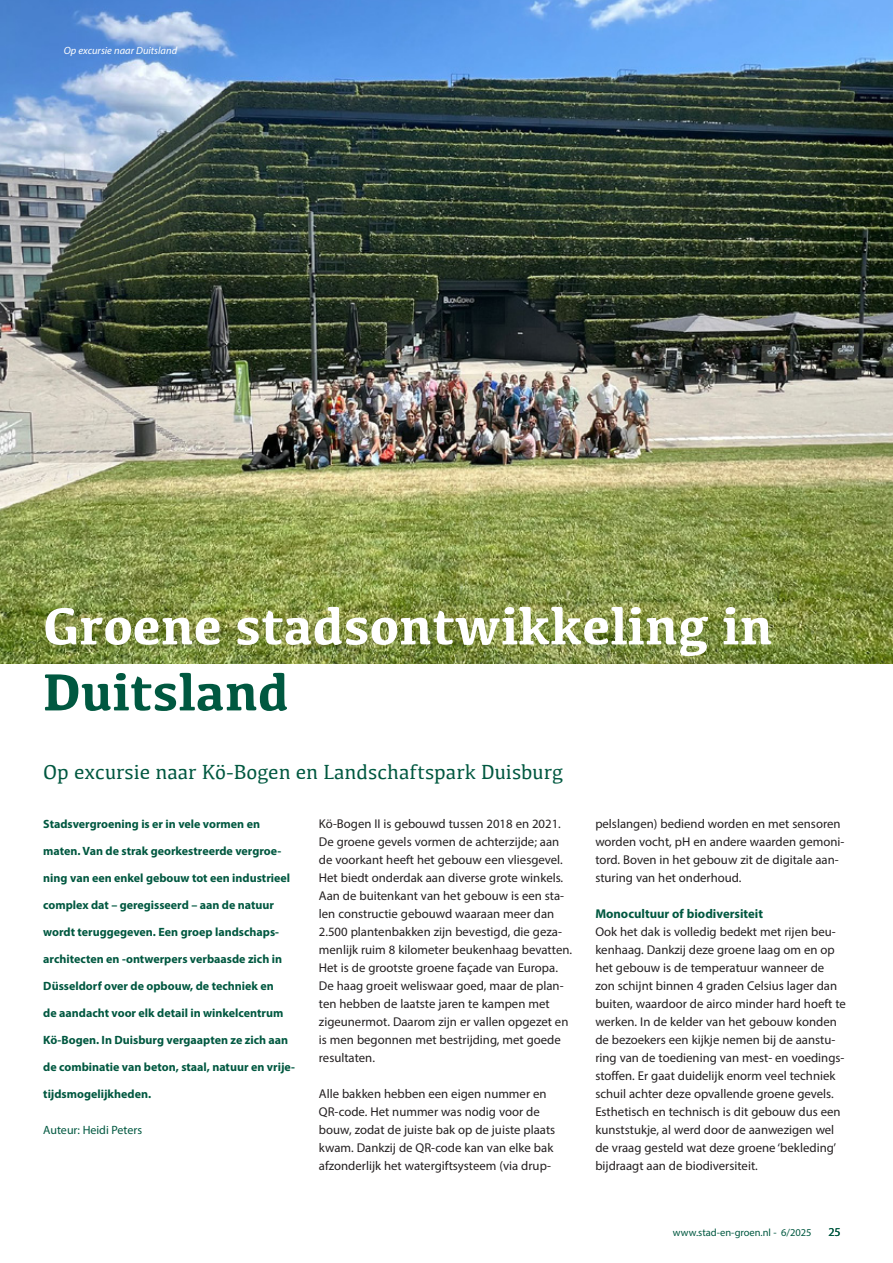
<style>
.page{position:relative;width:893px;height:1263px;background:#fff}
.page>*{position:absolute;margin:0;border:0;box-sizing:border-box;transform-origin:0 0}
.t1{font:700 54px "Kefa";color:#fff}
.t2{font:700 54px "Kefa";color:#005840}
.t3{font:21px "Kefa";color:#005840}
.t4{font:12.75px/18px "Myriad Pro";color:#231f20}
.t5{font:700 12.75px "Myriad Pro";color:#005840}
.t6{font:700 12px "Myriad Pro";color:#005840}
.t7{font:12px "Myriad Pro";color:#005840}
.t8{font:10.5px "Myriad Pro";color:#005840}
.t9{font:italic 10.5px "Myriad Pro";color:#fff}
</style>
<div class="page">
<img style="left:0;top:0;width:893px;height:663px">
<p class="t9" style="left:64px;top:44px;width:115px">Op excursie naar Duitsland</p>
<h1 class="t1" style="left:43px;top:590px;width:732px">Groene stadsontwikkeling in</h1>
<h1 class="t2" style="left:43px;top:656px;width:248px">Duitsland</h1>
<h2 class="t3" style="left:43px;top:758px;width:521px">Op excursie naar Kö-Bogen en Landschaftspark Duisburg</h2>
<p class="t6" style="left:43px;top:816px;width:218px">Stadsvergroening is er in vele vormen en</p>
<p class="t6" style="left:43px;top:843px;width:240px">maten. Van de strak georkestreerde vergroe-</p>
<p class="t6" style="left:43px;top:870px;width:248px">ning van een enkel gebouw tot een industrieel</p>
<p class="t6" style="left:43px;top:897px;width:232px">complex dat – geregisseerd – aan de natuur</p>
<p class="t6" style="left:43px;top:924px;width:237px">wordt teruggegeven. Een groep landschaps-</p>
<p class="t6" style="left:43px;top:951px;width:240px">architecten en -ontwerpers verbaasde zich in</p>
<p class="t6" style="left:43px;top:978px;width:232px">Düsseldorf over de opbouw, de techniek en</p>
<p class="t6" style="left:43px;top:1005px;width:242px">de aandacht voor elk detail in winkelcentrum</p>
<p class="t6" style="left:43px;top:1032px;width:247px">Kö-Bogen. In Duisburg vergaapten ze zich aan</p>
<p class="t6" style="left:43px;top:1059px;width:253px">de combinatie van beton, staal, natuur en vrije-</p>
<p class="t6" style="left:43px;top:1086px;width:109px">tijdsmogelijkheden.</p>
<p class="t7" style="left:43px;top:1123px;width:100px">Auteur: Heidi Peters</p>
<p class="t4" style="left:319px;top:815px;width:255px">Kö-Bogen II is gebouwd tussen 2018 en 2021.<br>De groene gevels vormen de achterzijde; aan de voorkant heeft het gebouw een vliesgevel.<br>Het biedt onderdak aan diverse grote winkels.<br>Aan de buitenkant van het gebouw is een sta&shy;len constructie gebouwd waaraan meer dan 2.500 plantenbakken zijn bevestigd, die geza&shy;menlijk ruim 8 kilometer beukenhaag bevatten.<br>Het is de grootste groene façade van Europa.<br>De haag groeit weliswaar goed, maar de plan&shy;ten hebben de laatste jaren te kampen met zigeunermot. Daarom zijn er vallen opgezet en is men begonnen met bestrijding, met goede resultaten.</p>
<p class="t4" style="left:319px;top:1085px;width:238px">Alle bakken hebben een eigen nummer en QR-code. Het nummer was nodig voor de bouw, zodat de juiste bak op de juiste plaats kwam. Dankzij de QR-code kan van elke bak afzonderlijk het watergiftsysteem (via drup-</p>
<p class="t4" style="left:595px;top:815px;width:251px">pelslangen) bediend worden en met sensoren worden vocht, pH en andere waarden gemoni&shy;tord. Boven in het gebouw zit de digitale aan&shy;sturing van het onderhoud.</p>
<p class="t5" style="left:595px;top:905px;width:169px">Monocultuur of biodiversiteit</p>
<p class="t4" style="left:595px;top:923px;width:252px">Ook het dak is volledig bedekt met rijen beu&shy;kenhaag. Dankzij deze groene laag om en op het gebouw is de temperatuur wanneer de zon schijnt binnen 4 graden Celsius lager dan buiten, waardoor de airco minder hard hoeft te werken. In de kelder van het gebouw konden de bezoekers een kijkje nemen bij de aanstu&shy;ring van de toediening van mest- en voedings&shy;stoffen. Er gaat duidelijk enorm veel techniek schuil achter deze opvallende groene gevels.<br>Esthetisch en technisch is dit gebouw dus een kunststukje, al werd door de aanwezigen wel de vraag gesteld wat deze groene ‘bekleding’ bijdraagt aan de biodiversiteit.</p>
<p class="t8" style="left:673px;top:1226px;width:140px">www.stad-en-groen.nl - 6/2025</p>
<p class="t7" style="left:828px;top:1224px;width:14px">25</p>
</div>
